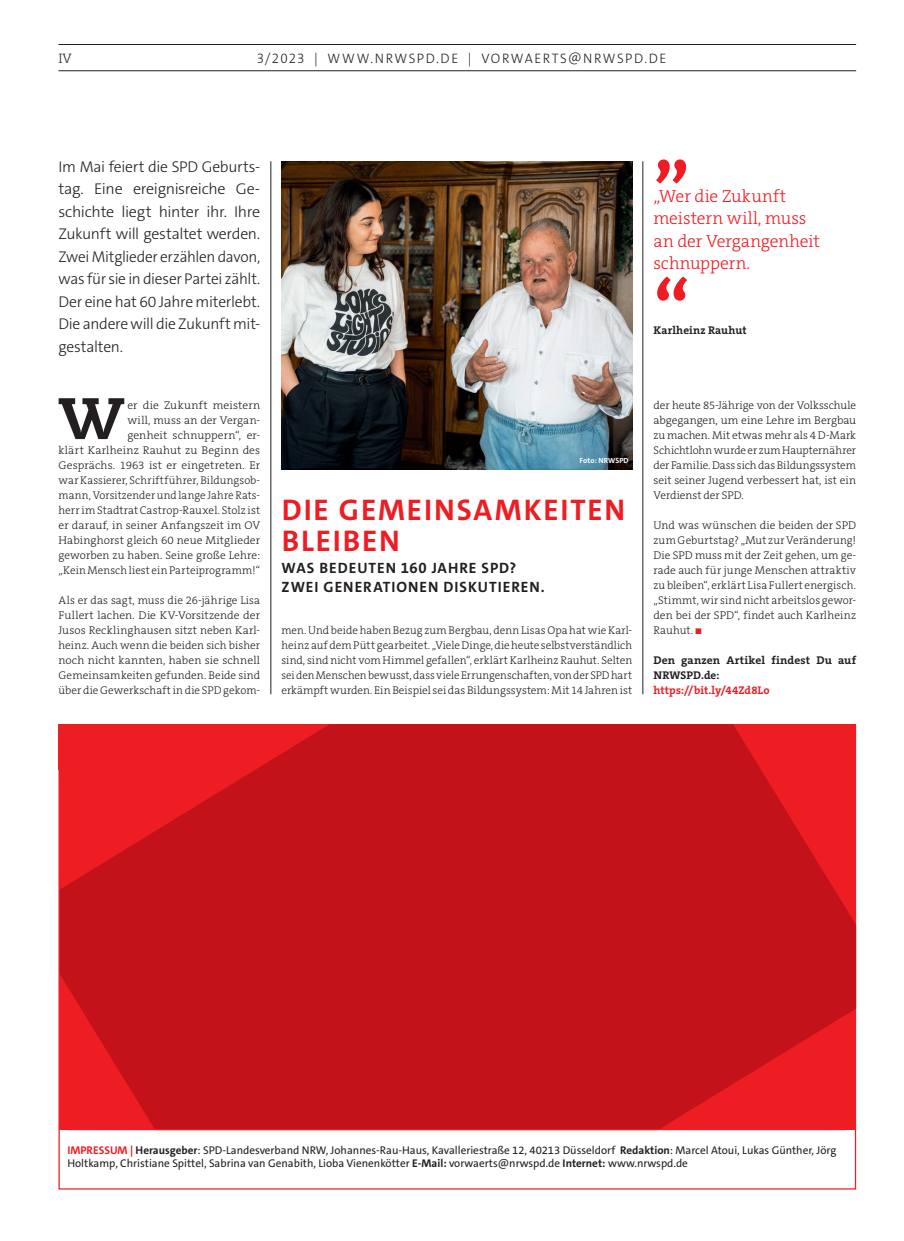
<style>
.page{position:relative;width:904px;height:1241px;background:#fff}
.page>*{position:absolute;margin:0;border:0;box-sizing:border-box;transform-origin:0 0}
.t1{font:700 75px "The Serif C5";color:#ee1d23}
.t2{font:800 58.38px "Caecilia";color:#231f20}
.t3{font:700 30px/31.2px "The Sans C5";letter-spacing:.06em;color:#ee1d23}
.t4{font:300 17.5px/22.5px "The Serif C5";letter-spacing:-.005em;color:#ee1d23}
.t5{font:300 15.62px/22.5px "The Sans C5";letter-spacing:-.02em;color:#231f20;text-align:justify}
.t6{font:700 15px/18.8px "The Sans C5";letter-spacing:.065em;color:#231f20}
.t7{font:300 13.75px "The Sans C5";letter-spacing:.115em;color:#231f20}
.t8{font:300 13.75px "The Serif C5";color:#231f20}
.t9{font:300 11.25px/15px "The Serif C5";letter-spacing:.005em;color:#231f20;text-align:justify}
.t10{font:11.25px/13.8px "The Sans C5";color:#231f20}
.t11{font:700 11.25px/15px "The Serif C5";letter-spacing:.01em;color:#231f20}
.t12{font:700 11.25px "The Serif C5";letter-spacing:.01em;color:#ee1d23}
.t13{font:700 7.5px "The Sans C5";letter-spacing:.015em;color:#fff}
.s1{color:#ee1d23}
.s2{font-weight:700;color:#ee1d23}
.s3{font-weight:700}
</style>
<div class="page">
<hr style="left:270px;top:161px;width:1px;height:533px;background:#231f20">
<hr style="left:642px;top:161px;width:1px;height:533px;background:#231f20">
<hr style="left:58px;top:44px;width:798px;height:1px;background:#231f20">
<hr style="left:58px;top:70px;width:798px;height:1px;background:#231f20">
<svg style="left:60px;top:724px;width:796px;height:405px;background:#cb131b"></svg>
<hr style="left:67px;top:1128px;width:778px;height:1px;background:#ee1d23">
<img style="left:281px;top:161px;width:351px;height:308px">
<p class="t8" style="left:58px;top:49px;width:15px">IV</p>
<p class="t7" style="left:257px;top:49px;width:411px">3/2023 | WWW.NRWSPD.DE | VORWAERTS@NRWSPD.DE</p>
<p class="t5" style="left:58px;top:155px;width:203px">Im Mai feiert die SPD Geburts&shy;tag. Eine ereignisreiche Ge&shy;schichte liegt hinter ihr. Ihre Zukunft will gestaltet werden.<br>Zwei Mitglieder erzählen davon, was für sie in dieser Partei zählt.<br>Der eine hat 60 Jahre miterlebt.<br>Die andere will die Zukunft mit&shy;gestalten.</p>
<h2 class="t2" style="left:58px;top:382px;width:67px">W</h2>
<p class="t9" style="left:58px;top:398px;width:203px;text-align:right">er die Zukunft meistern<br>will, muss an der Vergan-<br>genheit schnuppern“, er-<br>klärt Karlheinz Rauhut zu Beginn des Gesprächs. 1963 ist er eingetreten. Er war Kassierer, Schriftführer, Bildungsob&shy;mann, Vorsitzender und lange Jahre Rats&shy;herr im Stadtrat Castrop-Rauxel. Stolz ist er darauf, in seiner Anfangszeit im OV Habinghorst gleich 60 neue Mitglieder geworben zu haben. Seine große Lehre: „Kein Mensch liest ein Parteiprogramm!“</p>
<p class="t9" style="left:58px;top:593px;width:203px">Als er das sagt, muss die 26-jährige Lisa Fullert lachen. Die KV-Vorsitzende der Jusos Recklinghausen sitzt neben Karl&shy;heinz. Auch wenn die beiden sich bisher noch nicht kannten, haben sie schnell Gemeinsamkeiten gefunden. Beide sind über die Gewerkschaft in die SPD gekom-</p>
<h1 class="t1" style="left:653px;top:97px;width:38px">„</h1>
<h3 class="t4" style="left:653px;top:185px;width:168px">„Wer die Zukunft meistern will, muss an der Vergangenheit schnuppern.</h3>
<h1 class="t1" style="left:653px;top:260px;width:38px">“</h1>
<p class="t11" style="left:653px;top:323px;width:95px">Karlheinz Rauhut</p>
<p class="t13" style="left:579px;top:456px;width:50px">Foto: NRWSPD</p>
<h3 class="t3" style="left:282px;top:494px;width:345px">DIE GEMEINSAMKEITEN<br>BLEIBEN</h3>
<h3 class="t6" style="left:281px;top:559px;width:265px">WAS BEDEUTEN 160 JAHRE SPD?<br>ZWEI GENERATIONEN DISKUTIEREN.</h3>
<p class="t9" style="left:281px;top:623px;width:352px">men. Und beide haben Bezug zum Bergbau, denn Lisas Opa hat wie Karl&shy;heinz auf dem Pütt gearbeitet. „Viele Dinge, die heute selbstverständlich sind, sind nicht vom Himmel gefallen“, erklärt Karlheinz Rauhut. Selten sei den Menschen bewusst, dass viele Errungenschaften, von der SPD hart erkämpft wurden. Ein Beispiel sei das Bildungssystem: Mit 14 Jahren ist</p>
<p class="t9" style="left:653px;top:398px;width:204px">der heute 85-Jährige von der Volksschule abgegangen, um eine Lehre im Bergbau zu machen. Mit etwas mehr als 4 D-Mark Schichtlohn wurde er zum Haupternährer der Familie. Dass sich das Bildungssystem seit seiner Jugend verbessert hat, ist ein Verdienst der SPD.</p>
<p class="t9" style="left:653px;top:518px;width:204px">Und was wünschen die beiden der SPD zum Geburtstag? „Mut zur Veränderung!<br>Die SPD muss mit der Zeit gehen, um ge&shy;rade auch für junge Menschen attraktiv zu bleiben“, erklärt Lisa Fullert energisch. „Stimmt, wir sind nicht arbeitslos gewor&shy;den bei der SPD“, findet auch Karlheinz Rauhut. <span class="s1">■</span></p>
<p class="t11" style="left:653px;top:653px;width:204px">Den ganzen Artikel findest Du auf<br>NRWSPD.de:</p>
<p class="t12" style="left:653px;top:683px;width:118px">https://bit.ly/44Zd8Lo</p>
<p class="t10" style="left:67px;top:1142px;width:770px"><span class="s2">IMPRESSUM |</span> <span class="s3">Herausgeber</span>: SPD-Landesverband NRW, Johannes-Rau-Haus, Kavalleriestraße 12, 40213 Düsseldorf <span class="s3">Redaktion</span>: Marcel Atoui, Lukas Günther, Jörg<br>Holtkamp, Christiane Spittel, Sabrina van Genabith, Lioba Vienenkötter <span class="s3">E-Mail:</span> vorwaerts@nrwspd.de <span class="s3">Internet:</span> www.nrwspd.de</p>
</div>
